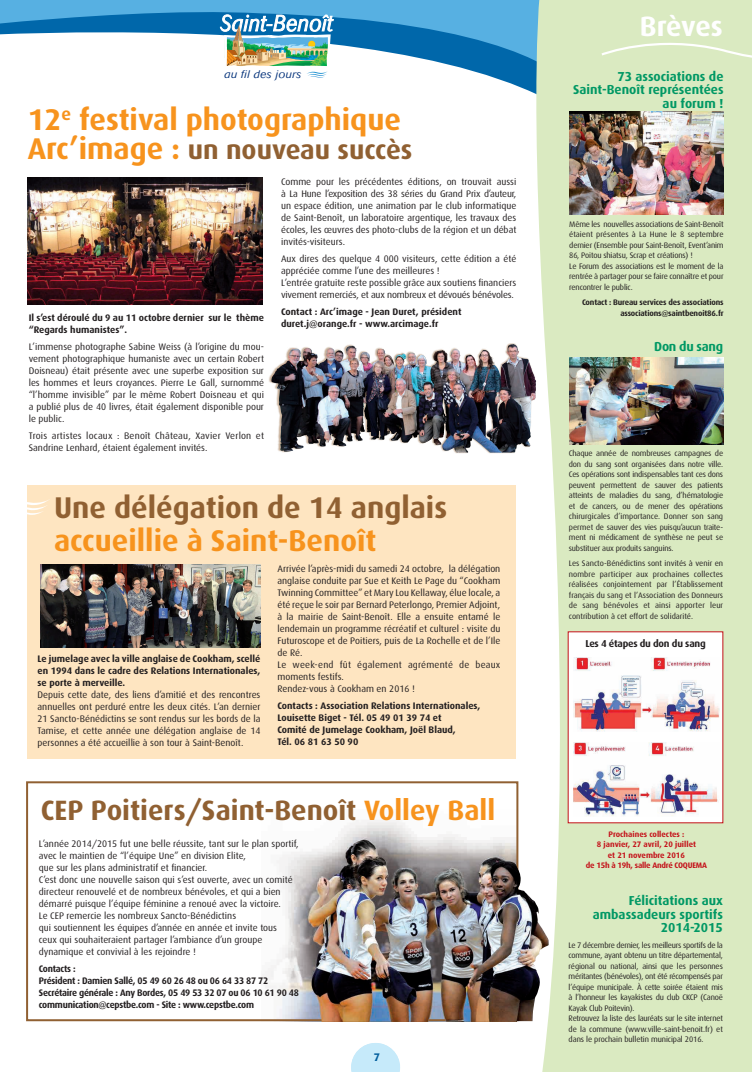
<style>
.page{position:relative;width:752px;height:1072px;background:#fff}
.page>*{position:absolute;margin:0;border:0;box-sizing:border-box;transform-origin:0 0}
.t1{font:700 30px "Dax";color:#f7931d}
.t2{font:700 30px "Dax";color:#906032}
.t3{font:700 28px "Dax";color:#906032}
.t4{font:700 28px "Dax";letter-spacing:-.015em;color:#fff}
.t5{font:700 27px "Dax";color:#906032}
.t6{font:700 13px/13.5px "Dax";color:#009864;text-align:right}
.t7{font:700 13px "Dax";letter-spacing:-.025em;color:#009864}
.t8{font:italic 300 11px "Cosmos";letter-spacing:.025em;color:#08357c}
.t9{font:700 11px "Dax";color:#005d9c}
.t10{font:700 10px "Dax";letter-spacing:-.025em;color:#231f20}
.t11{font:9.5px/12px "Dax";color:#231f20;text-align:justify}
.t12{font:700 9.5px/12px "Dax";color:#231f20;text-align:justify}
.t13{font:700 9.5px "Dax";letter-spacing:-.025em;color:#231f20;scale:.96 1}
.t14{font:9.5px "Dax";letter-spacing:.02em;color:#231f20}
.t15{font:8px/10.5px "Dax";letter-spacing:-.02em;color:#231f20;text-align:justify}
.t16{font:700 8px "Dax";letter-spacing:-.02em;color:#231f20}
.t17{font:700 8px "Dax";color:#c4121a}
.t18{font:700 8px "Dax";letter-spacing:-.025em;color:#c4121a}
.s1{font-size:30px;color:#f7931d}
.s2{color:#f7931d}
</style>
<div class="page">
<img style="left:262px;top:820px;width:253px;height:198px">
<div style="left:27px;top:486px;width:488px;height:273px;background:#fee5c1"></div>
<svg style="left:0;top:0;width:524px;height:81px;fill:#57b0e2"></svg>
<svg style="left:524px;top:0;width:227px;height:1072px;background:#ddeac8"></svg>
<svg style="left:0;top:14px;width:751px;height:64px"></svg>
<svg style="left:351px;top:1043px;width:49px;height:29px"></svg>
<img style="left:569px;top:111px;width:154px;height:103px">
<div style="left:26px;top:781px;width:492px;height:240px;border:2px solid #906032"></div>
<svg style="left:27px;top:500px;width:21px;height:15px"></svg>
<div style="left:268px;top:342px;width:268px;height:111px;background:#906032;opacity:.5"></div>
<img style="left:464px;top:344px;width:48px;height:32px">
<img style="left:27px;top:177px;width:235px;height:128px">
<img style="left:41px;top:564px;width:219px;height:83px">
<img style="left:569px;top:357px;width:153px;height:87px">
<div style="left:567px;top:631px;width:155px;height:192px;background:#fff"></div>
<img style="left:573px;top:657px;width:146px;height:74px">
<img style="left:573px;top:742px;width:145px;height:74px">
<img style="left:309px;top:840px;width:136px;height:181px">
<p class="t8" style="left:224px;top:68px;width:79px">au fil des jours</p>
<p class="t1" style="left:28px;top:102px;width:374px">12<sup>e</sup> festival photographique</p>
<p class="t5" style="left:28px;top:134px;width:386px"><span class="s1">Arc’image :</span> un nouveau succès</p>
<p class="t12" style="left:29px;top:312px;width:237px">Il s’est déroulé du 9 au 11 octobre dernier sur le thème “Regards humanistes”.</p>
<p class="t11" style="left:29px;top:341px;width:237px">L’immense photographe Sabine Weiss (à l’origine du mou&shy;vement photographique humaniste avec un certain Robert Doisneau) était présente avec une superbe exposition sur les hommes et leurs croyances. Pierre Le Gall, surnommé “l’homme invisible” par le même Robert Doisneau et qui a publié plus de 40 livres, était également disponible pour le public.</p>
<p class="t14" style="left:29px;top:431px;width:237px">Trois artistes locaux : Benoît Château, Xavier Verlon et</p>
<p class="t11" style="left:29px;top:442px;width:180px">Sandrine Lenhard, étaient également invités.</p>
<p class="t11" style="left:281px;top:175px;width:237px">Comme pour les précédentes éditions, on trouvait aussi à La Hune l’exposition des 38 séries du Grand Prix d’auteur, un espace édition, une animation par le club informatique de Saint-Benoît, un laboratoire argentique, les travaux des écoles, les œuvres des photo-clubs de la région et un débat invités-visiteurs.</p>
<p class="t11" style="left:281px;top:252px;width:237px">Aux dires des quelque 4 000 visiteurs, cette édition a été appréciée comme l’une des meilleures !</p>
<p class="t11" style="left:281px;top:276px;width:237px">L’entrée gratuite reste possible grâce aux soutiens financiers vivement remerciés, et aux nombreux et dévoués bénévoles.</p>
<p class="t12" style="left:281px;top:305px;width:182px">Contact : Arc’image - Jean Duret, président</p>
<p class="t12" style="left:281px;top:317px;width:159px">duret.j@orange.fr - www.arcimage.fr</p>
<p class="t2" style="left:54px;top:491px;width:394px">Une délégation de 14 anglais</p>
<p class="t1" style="left:54px;top:523px;width:324px">accueillie à Saint-Benoît</p>
<p class="t12" style="left:38px;top:652px;width:224px">Le jumelage avec la ville anglaise de Cookham, scellé en 1994 dans le cadre des Relations Internationales, se porte à merveille.</p>
<p class="t11" style="left:38px;top:688px;width:224px">Depuis cette date, des liens d’amitié et des rencontres annuelles ont perduré entre les deux cités. L’an dernier 21 Sancto-Bénédictins se sont rendus sur les bords de la Tamise, et cette année une délégation anglaise de 14</p>
<p class="t11" style="left:38px;top:736px;width:207px">personnes a été accueillie à son tour à Saint-Benoît.</p>
<p class="t11" style="left:277px;top:562px;width:224px">Arrivée l’après-midi du samedi 24 octobre, la délégation anglaise conduite par Sue et Keith Le Page du “Cookham Twinning Committee” et Mary Lou Kellaway, élue locale, a été reçue le soir par Bernard Peterlongo, Premier Adjoint,</p>
<p class="t11" style="left:277px;top:610px;width:224px">à la mairie de Saint-Benoît. Elle a ensuite entamé le</p>
<p class="t11" style="left:277px;top:622px;width:224px">lendemain un programme récréatif et culturel : visite du Futuroscope et de Poitiers, puis de La Rochelle et de l’Ile de Ré.</p>
<p class="t14" style="left:277px;top:659px;width:224px">Le week-end fût également agrémenté de beaux</p>
<p class="t11" style="left:277px;top:670px;width:68px">moments festifs.</p>
<p class="t11" style="left:277px;top:682px;width:139px">Rendez-vous à Cookham en 2016 !</p>
<p class="t12" style="left:277px;top:699px;width:204px">Contacts : Association Relations Internationales,</p>
<p class="t12" style="left:277px;top:711px;width:165px">Louisette Biget - Tél. 05 49 01 39 74 et</p>
<p class="t12" style="left:277px;top:723px;width:180px">Comité de Jumelage Cookham, Joël Blaud,</p>
<p class="t12" style="left:277px;top:735px;width:82px">Tél. 06 81 63 50 90</p>
<p class="t3" style="left:41px;top:794px;width:456px">CEP Poitiers/Saint-Benoît <span class="s2">Volley Ball</span></p>
<p class="t11" style="left:39px;top:838px;width:261px">L’année 2014/2015 fut une belle réussite, tant sur le plan sportif,</p>
<p class="t11" style="left:39px;top:850px;width:208px">avec le maintien de “l’équipe Une” en division Elite,</p>
<p class="t11" style="left:39px;top:862px;width:170px">que sur les plans administratif et financier.</p>
<p class="t11" style="left:39px;top:874px;width:255px">C’est donc une nouvelle saison qui s’est ouverte, avec un comité</p>
<p class="t11" style="left:39px;top:886px;width:243px">directeur renouvelé et de nombreux bénévoles, et qui a bien</p>
<p class="t11" style="left:39px;top:898px;width:243px">démarré puisque l’équipe féminine a renoué avec la victoire.</p>
<p class="t11" style="left:39px;top:910px;width:199px">Le CEP remercie les nombreux Sancto-Bénédictins</p>
<p class="t11" style="left:39px;top:922px;width:239px">qui soutiennent les équipes d’année en année et invite tous</p>
<p class="t11" style="left:39px;top:934px;width:225px">ceux qui souhaiteraient partager l’ambiance d’un groupe</p>
<p class="t11" style="left:39px;top:946px;width:158px">dynamique et convivial à les rejoindre !</p>
<p class="t13" style="left:39px;top:963px;width:40px">Contacts :</p>
<p class="t13" style="left:39px;top:975px;width:240px">Président : Damien Sallé, 05 49 60 26 48 ou 06 64 33 87 72</p>
<p class="t13" style="left:39px;top:987px;width:272px">Secrétaire générale : Any Bordes, 05 49 53 32 07 ou 06 10 61 90 48</p>
<p class="t13" style="left:39px;top:999px;width:225px">communication@cepstbe.com - Site : www.cepstbe.com</p>
<p class="t9" style="left:373px;top:1051px;width:8px">7</p>
<p class="t4" style="left:639px;top:10px;width:84px">Brèves</p>
<p class="t6" style="left:617px;top:70px;width:108px">73 associations de</p>
<p class="t6" style="left:573px;top:83px;width:152px">Saint-Benoît représentées au forum !</p>
<p class="t15" style="left:569px;top:218px;width:156px">Même les nouvelles associations de Saint-Benoît étaient présentes à La Hune le 8 septembre dernier (Ensemble pour Saint-Benoît, Event’anim 86, Poitou shiatsu, Scrap et créations) !</p>
<p class="t15" style="left:569px;top:260px;width:156px">Le Forum des associations est le moment de la rentrée à partager pour se faire connaître et pour rencontrer le public.</p>
<p class="t16" style="left:581px;top:298px;width:143px">Contact : Bureau services des associations</p>
<p class="t16" style="left:620px;top:308px;width:105px">associations@saintbenoit86.fr</p>
<p class="t7" style="left:654px;top:339px;width:70px">Don du sang</p>
<p class="t15" style="left:568px;top:448px;width:156px">Chaque année de nombreuses campagnes de don du sang sont organisées dans notre ville.</p>
<p class="t15" style="left:568px;top:469px;width:156px">Ces opérations sont indispensables tant ces dons peuvent permettent de sauver des patients atteints de maladies du sang, d’hématologie et de cancers, ou de mener des opérations chirurgicales d’importance. Donner son sang</p>
<p class="t15" style="left:568px;top:522px;width:156px">permet de sauver des vies puisqu’aucun traite&shy;ment ni médicament de synthèse ne peut se substituer aux produits sanguins.</p>
<p class="t15" style="left:568px;top:558px;width:156px">Les Sancto-Bénédictins sont invités à venir en nombre participer aux prochaines collectes réalisées conjointement par l’Établissement français du sang et l’Association des Donneurs de sang bénévoles et ainsi apporter leur contribution à cet effort de solidarité.</p>
<p class="t10" style="left:585px;top:637px;width:122px">Les 4 étapes du don du sang</p>
<p class="t17" style="left:608px;top:829px;width:77px">Prochaines collectes :</p>
<p class="t17" style="left:596px;top:840px;width:100px">8 janvier, 27 avril, 20 juillet</p>
<p class="t17" style="left:607px;top:850px;width:78px">et 21 novembre 2016</p>
<p class="t18" style="left:585px;top:861px;width:122px">de 15h à 19h, salle André COQUEMA</p>
<p class="t6" style="left:592px;top:893px;width:132px">Félicitations aux ambassadeurs sportifs<br>2014-2015</p>
<p class="t15" style="left:568px;top:939px;width:156px">Le 7 décembre dernier, les meilleurs sportifs de la commune, ayant obtenu un titre départemental, régional ou national, ainsi que les personnes méritantes (bénévoles), ont été récompensés par l’équipe municipale. À cette soirée étaient mis à l’honneur les kayakistes du club CKCP (Canoë Kayak Club Poitevin).</p>
<p class="t15" style="left:568px;top:1013px;width:156px">Retrouvez la liste des lauréats sur le site internet de la commune (www.ville-saint-benoit.fr) et dans le prochain bulletin municipal 2016.</p>
</div>
